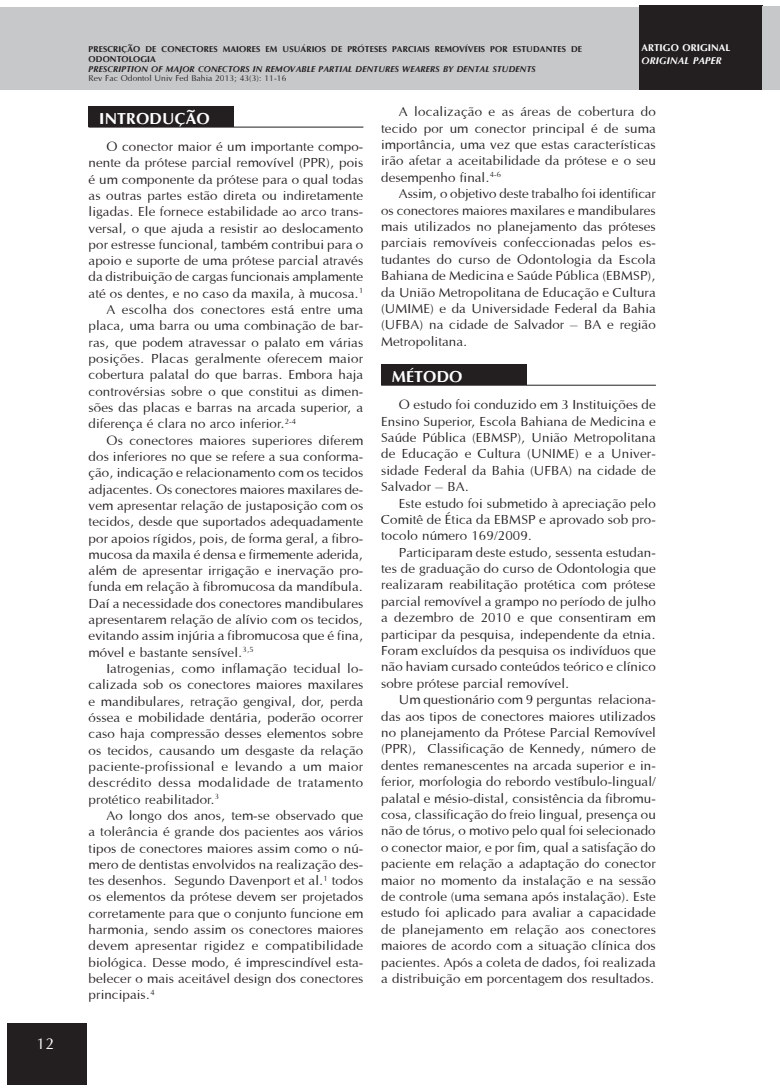
<style>
.page{position:relative;width:780px;height:1088px;background:#fff}
.page>*{position:absolute;margin:0;border:0;box-sizing:border-box;transform-origin:0 0}
.t1{font:700 16.25px "Optane";color:#fff}
.t2{font:16.25px "Optane";color:#fff}
.t3{font:13.75px/16.4px "Optane";color:#231f20;text-align:justify}
.t4{font:13.75px "Optane";letter-spacing:.02em;color:#231f20}
.t5{font:700 10px "Optane";color:#fff}
.t6{font:italic 700 10px "Optane";color:#fff}
.t7{font:700 8.75px/9.6px "Optane";color:#231f20}
.t8{font:italic 700 8.75px "Optane";color:#231f20}
.t9{font:8.75px "Optane";color:#231f20}
</style>
<div class="page">
<div style="left:1px;top:7px;width:655px;height:83px;background:#c7c8ca"></div>
<div style="left:639px;top:6px;width:123px;height:84px;background:#231f20"></div>
<div style="left:762px;top:6px;width:18px;height:84px;background:#c7c8ca"></div>
<div style="left:7px;top:1022px;width:79px;height:62px;background:#231f20"></div>
<hr style="left:89px;top:127px;width:274px;height:1px;background:#231f20">
<div style="left:89px;top:106px;width:145px;height:21px;background:#231f20"></div>
<hr style="left:381px;top:385px;width:275px;height:1px;background:#231f20">
<div style="left:381px;top:364px;width:145px;height:21px;background:#231f20"></div>
<p class="t2" style="left:36px;top:1034px;width:19px">12</p>
<p class="t5" style="left:641px;top:42px;width:91px">ARTIGO ORIGINAL</p>
<p class="t6" style="left:641px;top:54px;width:82px">ORIGINAL PAPER</p>
<p class="t7" style="left:89px;top:45px;width:495px">PRESCRIÇÃO DE CONECTORES MAIORES EM USUÁRIOS DE PRÓTESES PARCIAIS REMOVÍVEIS POR ESTUDANTES DE<br>ODONTOLOGIA</p>
<p class="t8" style="left:89px;top:64px;width:449px">PRESCRIPTION OF MAJOR CONECTORS IN REMOVABLE PARTIAL DENTURES WEARERS BY DENTAL STUDENTS</p>
<p class="t9" style="left:89px;top:73px;width:199px">Rev Fac Odontol Univ Fed Bahia 2013; 43(3): 11-16</p>
<p class="t1" style="left:99px;top:109px;width:112px">INTRODUÇÃO</p>
<p class="t3" style="left:106px;top:138px;width:258px">O conector maior é um importante compo-</p>
<p class="t3" style="left:89px;top:154px;width:276px">nente da prótese parcial removível (PPR), pois</p>
<p class="t3" style="left:89px;top:171px;width:276px">é um componente da prótese para o qual todas</p>
<p class="t3" style="left:89px;top:187px;width:276px">as outras partes estão direta ou indiretamente</p>
<p class="t3" style="left:89px;top:203px;width:276px">ligadas. Ele fornece estabilidade ao arco trans-</p>
<p class="t3" style="left:89px;top:220px;width:276px">versal, o que ajuda a resistir ao deslocamento</p>
<p class="t3" style="left:89px;top:236px;width:276px">por estresse funcional, também contribui para o</p>
<p class="t3" style="left:89px;top:252px;width:276px">apoio e suporte de uma prótese parcial através</p>
<p class="t3" style="left:89px;top:269px;width:276px">da distribuição de cargas funcionais amplamente</p>
<p class="t3" style="left:89px;top:285px;width:276px">até os dentes, e no caso da maxila, à mucosa.<sup>1</sup></p>
<p class="t3" style="left:106px;top:301px;width:258px">A escolha dos conectores está entre uma</p>
<p class="t3" style="left:89px;top:318px;width:276px">placa, uma barra ou uma combinação de bar-</p>
<p class="t3" style="left:89px;top:334px;width:276px">ras, que podem atravessar o palato em várias</p>
<p class="t3" style="left:89px;top:350px;width:276px">posições. Placas geralmente oferecem maior</p>
<p class="t3" style="left:89px;top:366px;width:276px">cobertura palatal do que barras. Embora haja</p>
<p class="t3" style="left:89px;top:383px;width:276px">controvérsias sobre o que constitui as dimen-</p>
<p class="t3" style="left:89px;top:399px;width:276px">sões das placas e barras na arcada superior, a</p>
<p class="t3" style="left:89px;top:415px;width:209px">diferença é clara no arco inferior.<sup>2-4</sup></p>
<p class="t3" style="left:106px;top:432px;width:259px">Os conectores maiores superiores diferem</p>
<p class="t3" style="left:89px;top:448px;width:276px">dos inferiores no que se refere a sua conforma-</p>
<p class="t3" style="left:89px;top:464px;width:276px">ção, indicação e relacionamento com os tecidos</p>
<p class="t3" style="left:89px;top:481px;width:276px">adjacentes. Os conectores maiores maxilares de-</p>
<p class="t3" style="left:89px;top:497px;width:276px">vem apresentar relação de justaposição com os</p>
<p class="t3" style="left:89px;top:513px;width:276px">tecidos, desde que suportados adequadamente</p>
<p class="t3" style="left:89px;top:530px;width:276px">por apoios rígidos, pois, de forma geral, a fibro-</p>
<p class="t3" style="left:89px;top:546px;width:276px">mucosa da maxila é densa e firmemente aderida,</p>
<p class="t3" style="left:89px;top:562px;width:276px">além de apresentar irrigação e inervação pro-</p>
<p class="t3" style="left:89px;top:578px;width:276px">funda em relação à fibromucosa da mandíbula.</p>
<p class="t3" style="left:89px;top:595px;width:276px">Daí a necessidade dos conectores mandibulares</p>
<p class="t3" style="left:89px;top:611px;width:276px">apresentarem relação de alívio com os tecidos,</p>
<p class="t3" style="left:89px;top:627px;width:276px">evitando assim injúria a fibromucosa que é fina,</p>
<p class="t3" style="left:89px;top:644px;width:167px">móvel e bastante sensível.<sup>3,5</sup></p>
<p class="t3" style="left:106px;top:660px;width:258px">Iatrogenias, como inflamação tecidual lo-</p>
<p class="t3" style="left:89px;top:676px;width:276px">calizada sob os conectores maiores maxilares</p>
<p class="t3" style="left:89px;top:693px;width:276px">e mandibulares, retração gengival, dor, perda</p>
<p class="t3" style="left:89px;top:709px;width:276px">óssea e mobilidade dentária, poderão ocorrer</p>
<p class="t3" style="left:89px;top:725px;width:276px">caso haja compressão desses elementos sobre</p>
<p class="t3" style="left:89px;top:742px;width:276px">os tecidos, causando um desgaste da relação</p>
<p class="t3" style="left:89px;top:758px;width:276px">paciente-profissional e levando a um maior</p>
<p class="t4" style="left:89px;top:775px;width:276px">descrédito dessa modalidade de tratamento</p>
<p class="t3" style="left:89px;top:791px;width:132px">protético reabilitador.<sup>3</sup></p>
<p class="t3" style="left:106px;top:807px;width:258px">Ao longo dos anos, tem-se observado que</p>
<p class="t3" style="left:89px;top:823px;width:276px">a tolerância é grande dos pacientes aos vários</p>
<p class="t3" style="left:89px;top:840px;width:276px">tipos de conectores maiores assim como o nú-</p>
<p class="t3" style="left:89px;top:856px;width:276px">mero de dentistas envolvidos na realização des-</p>
<p class="t3" style="left:89px;top:872px;width:276px">tes desenhos. Segundo Davenport et al.<sup>1</sup> todos</p>
<p class="t3" style="left:89px;top:888px;width:276px">os elementos da prótese devem ser projetados</p>
<p class="t3" style="left:89px;top:905px;width:276px">corretamente para que o conjunto funcione em</p>
<p class="t3" style="left:89px;top:921px;width:276px">harmonia, sendo assim os conectores maiores</p>
<p class="t3" style="left:89px;top:937px;width:276px">devem apresentar rigidez e compatibilidade</p>
<p class="t3" style="left:89px;top:954px;width:276px">biológica. Desse modo, é imprescindível esta-</p>
<p class="t3" style="left:89px;top:970px;width:276px">belecer o mais aceitável design dos conectores</p>
<p class="t3" style="left:89px;top:986px;width:68px">principais.<sup>4</sup></p>
<p class="t3" style="left:381px;top:103px;width:276px;text-indent:18px">A localização e as áreas de cobertura do tecido por um conector principal é de suma importância, uma vez que estas características irão afetar a aceitabilidade da prótese e o seu desempenho final.<sup>4-6</sup></p>
<p class="t3" style="left:381px;top:185px;width:276px;text-indent:18px">Assim, o objetivo deste trabalho foi identificar os conectores maiores maxilares e mandibulares mais utilizados no planejamento das próteses parciais removíveis confeccionadas pelos es&shy;tudantes do curso de Odontologia da Escola Bahiana de Medicina e Saúde Pública (EBMSP), da União Metropolitana de Educação e Cultura (UMIME) e da Universidade Federal da Bahia (UFBA) na cidade de Salvador – BA e região Metropolitana.</p>
<p class="t1" style="left:392px;top:367px;width:72px">MÉTODO</p>
<p class="t3" style="left:381px;top:396px;width:276px;text-indent:18px">O estudo foi conduzido em 3 Instituições de Ensino Superior, Escola Bahiana de Medicina e Saúde Pública (EBMSP), União Metropolitana de Educação e Cultura (UNIME) e a Univer&shy;sidade Federal da Bahia (UFBA) na cidade de Salvador – BA.</p>
<p class="t3" style="left:381px;top:495px;width:276px;text-indent:18px">Este estudo foi submetido à apreciação pelo Comitê de Ética da EBMSP e aprovado sob pro&shy;tocolo número 169/2009.</p>
<p class="t3" style="left:381px;top:544px;width:276px;text-indent:18px">Participaram deste estudo, sessenta estudan&shy;tes de graduação do curso de Odontologia que realizaram reabilitação protética com prótese parcial removível a grampo no período de julho a dezembro de 2010 e que consentiram em participar da pesquisa, independente da etnia.<br>Foram excluídos da pesquisa os indivíduos que não haviam cursado conteúdos teórico e clínico sobre prótese parcial removível.</p>
<p class="t3" style="left:381px;top:691px;width:276px;text-indent:18px">Um questionário com 9 perguntas relaciona&shy;das aos tipos de conectores maiores utilizados no planejamento da Prótese Parcial Removível (PPR), Classificação de Kennedy, número de dentes remanescentes na arcada superior e in&shy;ferior, morfologia do rebordo vestíbulo-lingual/ palatal e mésio-distal, consistência da fibromu&shy;cosa, classificação do freio lingual, presença ou não de tórus, o motivo pelo qual foi selecionado o conector maior, e por fim, qual a satisfação do paciente em relação a adaptação do conector maior no momento da instalação e na sessão de controle (uma semana após instalação). Este estudo foi aplicado para avaliar a capacidade de planejamento em relação aos conectores maiores de acordo com a situação clínica dos pacientes. Após a coleta de dados, foi realizada a distribuição em porcentagem dos resultados.</p>
</div>
